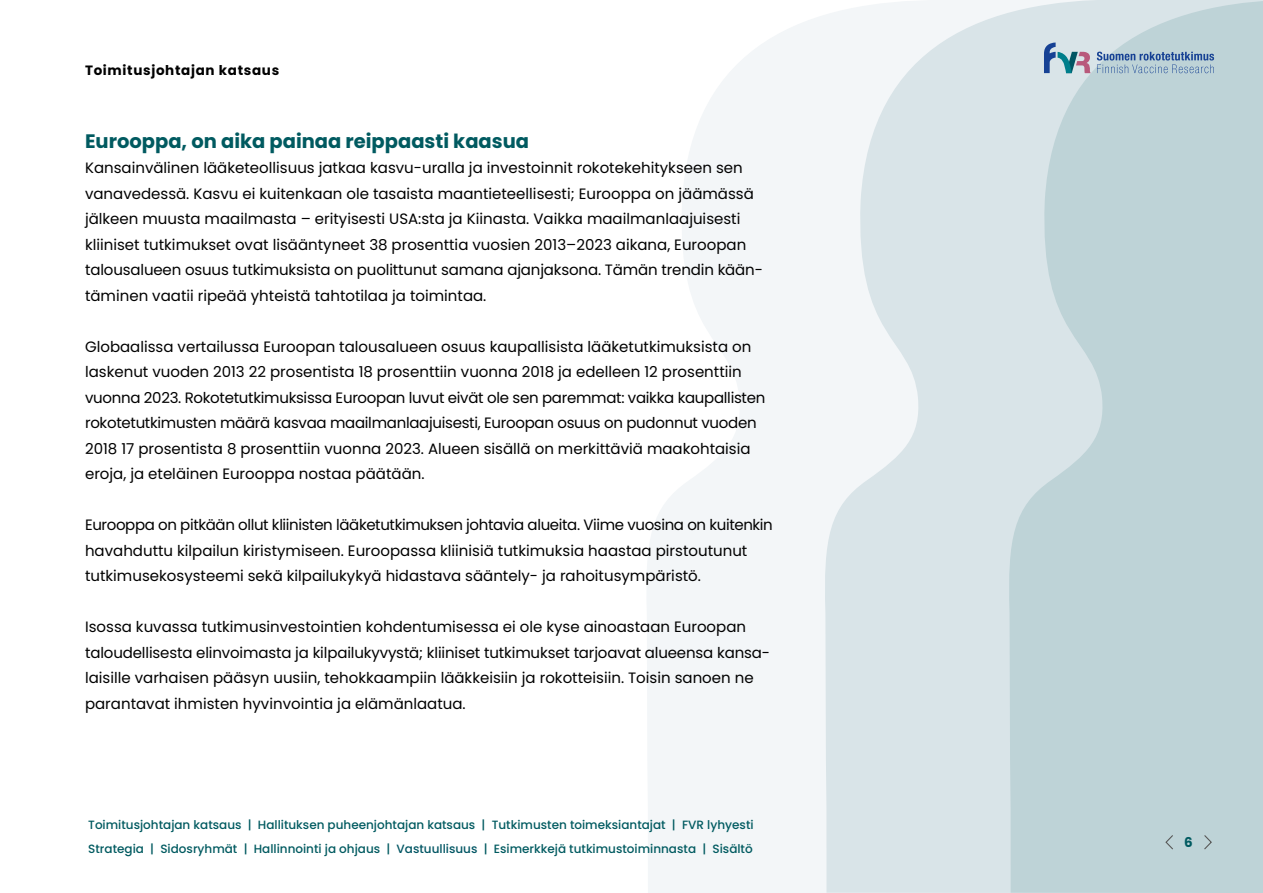
<style>
.page{position:relative;width:1263px;height:893px;background:#fff}
.page>*{position:absolute;margin:0;border:0;box-sizing:border-box;transform-origin:0 0}
.t1{font:700 19.5px "Poppins";color:#005a60}
.t2{font:15px/25.5px "Poppins";color:#000}
.t3{font:700 13.5px "Poppins";letter-spacing:.05em;color:#000}
.t4{font:700 13.5px "Poppins";color:#005a60}
.t5{font:500 12px/24px "Poppins";color:#005a60}
.s1{color:#005563}
</style>
<div class="page">
<svg style="left:647px;top:16px;width:176px;height:877px;fill:#f3f6f8"></svg>
<svg style="left:823px;top:0;width:184px;height:893px;fill:#d9e4e8"></svg>
<svg style="left:1007px;top:0;width:256px;height:893px;background:#c2d5d9"></svg>
<svg style="left:1203px;top:834px;width:10px;height:17px"></svg>
<svg style="left:1164px;top:834px;width:10px;height:17px"></svg>
<svg style="left:1097px;top:52px;width:117px;height:21px;background:#95afc7"></svg>
<svg style="left:1044px;top:43px;width:47px;height:30px"></svg>
<p class="t3" style="left:85px;top:62px;width:196px">Toimitusjohtajan katsaus</p>
<h1 class="t1" style="left:85px;top:129px;width:445px">Eurooppa, on aika painaa reippaasti kaasua</h1>
<p class="t2" style="left:85px;top:155px;width:679px">Kansainvälinen lääketeollisuus jatkaa kasvu-uralla ja investoinnit rokotekehitykseen sen vanavedessä. Kasvu ei kuitenkaan ole tasaista maantieteellisesti; Eurooppa on jäämässä jälkeen muusta maailmasta – erityisesti USA:sta ja Kiinasta. Vaikka maailmanlaajuisesti kliiniset tutkimukset ovat lisääntyneet 38 prosenttia vuosien 2013–2023 aikana, Euroopan talousalueen osuus tutkimuksista on puolittunut samana ajanjaksona. Tämän trendin kään&shy;täminen vaatii ripeää yhteistä tahtotilaa ja toimintaa.</p>
<p class="t2" style="left:85px;top:334px;width:682px">Globaalissa vertailussa Euroopan talousalueen osuus kaupallisista lääketutkimuksista on laskenut vuoden 2013 22 prosentista 18 prosenttiin vuonna 2018 ja edelleen 12 prosenttiin vuonna 2023. Rokotetutkimuksissa Euroopan luvut eivät ole sen paremmat: vaikka kaupallisten rokotetutkimusten määrä kasvaa maailmanlaajuisesti, Euroopan osuus on pudonnut vuoden 2018 17 prosentista 8 prosenttiin vuonna 2023. Alueen sisällä on merkittäviä maakohtaisia eroja, ja eteläinen Eurooppa nostaa päätään.</p>
<p class="t2" style="left:85px;top:512px;width:689px">Eurooppa on pitkään ollut kliinisten lääketutkimuksen johtavia alueita. Viime vuosina on kuitenkin havahduttu kilpailun kiristymiseen. Euroopassa kliinisiä tutkimuksia haastaa pirstoutunut tutkimusekosysteemi sekä kilpailukykyä hidastava sääntely- ja rahoitusympäristö.</p>
<p class="t2" style="left:85px;top:614px;width:686px">Isossa kuvassa tutkimusinvestointien kohdentumisessa ei ole kyse ainoastaan Euroopan taloudellisesta elinvoimasta ja kilpailukyvystä; kliiniset tutkimukset tarjoavat alueensa kansa&shy;laisille varhaisen pääsyn uusiin, tehokkaampiin lääkkeisiin ja rokotteisiin. Toisin sanoen ne parantavat ihmisten hyvinvointia ja elämänlaatua.</p>
<p class="t5" style="left:88px;top:813px;width:667px">Toimitusjohtajan katsaus | Hallituksen puheenjohtajan katsaus | Tutkimusten toimeksiantajat | FVR lyhyesti<br>Strategia | Sidosryhmät | Hallinnointi ja ohjaus | <span class="s1">Vastuullisuus</span> | Esimerkkejä tutkimustoiminnasta | Sisältö</p>
<p class="t4" style="left:1184px;top:835px;width:10px">6</p>
</div>
